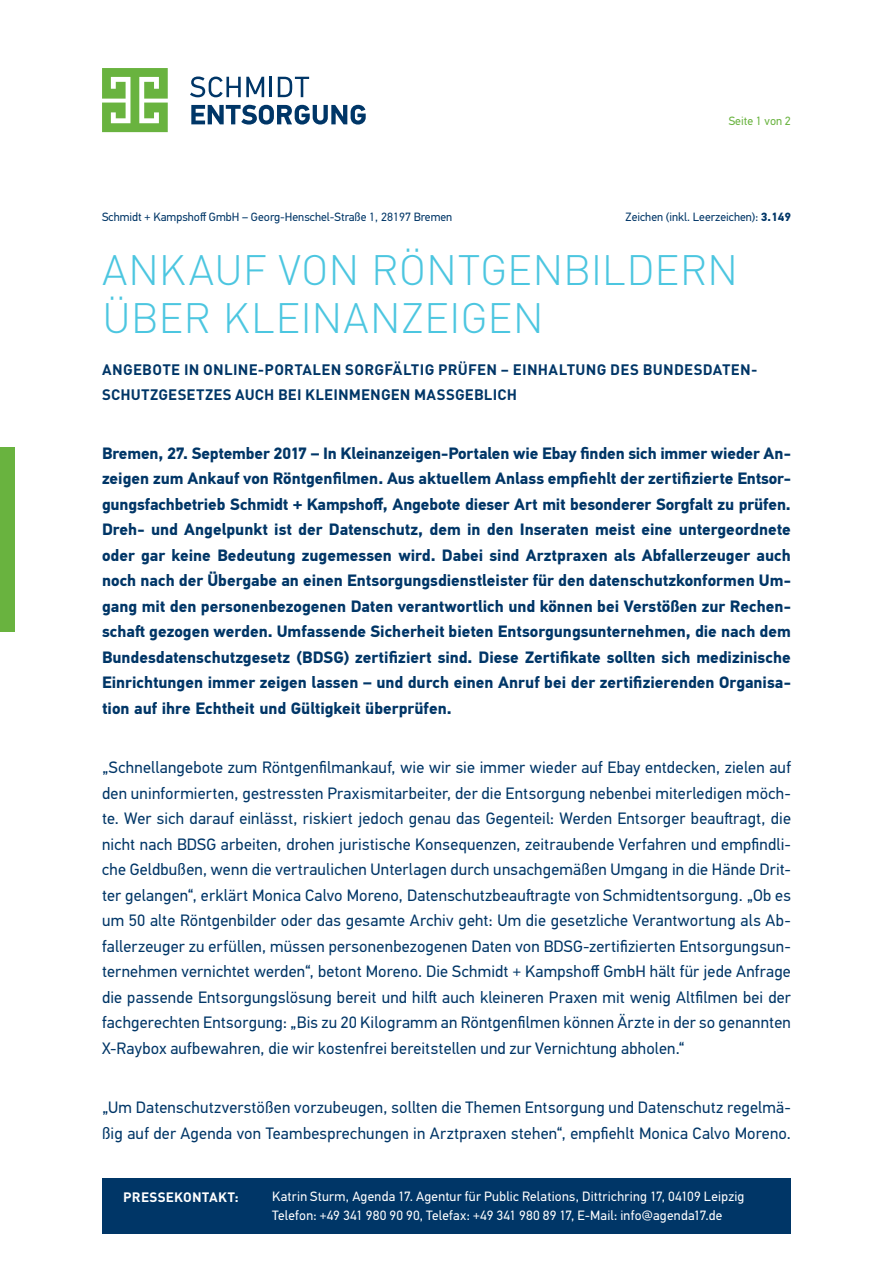
<style>
.page{position:relative;width:893px;height:1263px;background:#fff}
.page>*{position:absolute;margin:0;border:0;box-sizing:border-box;transform-origin:0 0}
.t1{font:300 42px/48px "DIN";color:#4cc6e0}
.t2{font:16.5px/25.5px "PF Din Text Pro";letter-spacing:.01em;color:#003667;text-align:justify}
.t3{font:700 16.5px/25.5px "PF Din Text Pro";color:#003667;text-align:justify}
.t4{font:700 15px/25.5px "DIN";letter-spacing:.015em;color:#003667}
.t5{font:13.5px/19.6px "PF Din Text Pro";letter-spacing:.02em;color:#fff}
.t6{font:700 13.5px "DIN";letter-spacing:.015em;color:#fff}
.t7{font:12px "PF Din Text Pro";color:#003667}
.t8{font:12px "PF Din Text Pro";color:#69b33f}
.s1{font-weight:700}
</style>
<div class="page">
<div style="left:0;top:446px;width:15px;height:185px;background:#69b33f"></div>
<div style="left:102px;top:1178px;width:689px;height:55px;background:#003667"></div>
<svg style="left:191px;top:105px;width:175px;height:20px"></svg>
<svg style="left:190px;top:77px;width:74px;height:20px"></svg>
<hr style="left:269px;top:77px;width:3px;height:20px;background:#003667">
<svg style="left:278px;top:77px;width:31px;height:20px"></svg>
<svg style="left:102px;top:68px;width:66px;height:64px"></svg>
<p class="t8" style="left:729px;top:113px;width:64px">Seite 1 von 2</p>
<p class="t7" style="left:102px;top:210px;width:352px">Schmidt + Kampshoff GmbH – Georg-Henschel-Straße 1, 28197 Bremen</p>
<p class="t7" style="left:626px;top:210px;width:167px">Zeichen (inkl. Leerzeichen): <span class="s1">3.149</span></p>
<h1 class="t1" style="left:102px;top:245px;width:638px">ANKAUF VON RÖNTGENBILDERN<br>ÜBER KLEINANZEIGEN</h1>
<p class="t4" style="left:102px;top:356px;width:655px">ANGEBOTE IN ONLINE-PORTALEN SORGFÄLTIG PRÜFEN – EINHALTUNG DES BUNDESDATEN-<br>SCHUTZGESETZES AUCH BEI KLEINMENGEN MASS</p>
<p class="t4" style="left:455px;top:381px;width:64px">GEBLICH</p>
<p class="t3" style="left:102px;top:441px;width:690px">Bremen, 27. September 2017 – In Kleinanzeigen-Portalen wie Ebay finden sich immer wieder An&shy;zeigen zum Ankauf von Röntgenfilmen. Aus aktuellem Anlass empfiehlt der zertifizierte Entsor&shy;gungsfachbetrieb Schmidt + Kampshoff, Angebote dieser Art mit besonderer Sorgfalt zu prüfen.<br>Dreh- und Angelpunkt ist der Datenschutz, dem in den Inseraten meist eine untergeordnete oder gar keine Bedeutung zugemessen wird. Dabei sind Arztpraxen als Abfallerzeuger auch noch nach der Übergabe an einen Entsorgungsdienstleister für den datenschutzkonformen Um&shy;gang mit den personenbezogenen Daten verantwortlich und können bei Verstößen zur Rechen&shy;schaft gezogen werden. Umfassende Sicherheit bieten Entsorgungsunternehmen, die nach dem Bundesdatenschutzgesetz (BDSG) zertifiziert sind. Diese Zertifikate sollten sich medizinische Einrichtungen immer zeigen lassen – und durch einen Anruf bei der zertifizierenden Organisa&shy;tion auf ihre Echtheit und Gültigkeit überprüfen.</p>
<p class="t2" style="left:102px;top:755px;width:690px">„Schnellangebote zum Röntgenfilmankauf, wie wir sie immer wieder auf Ebay entdecken, zielen auf den uninformierten, gestressten Praxismitarbeiter, der die Entsorgung nebenbei miterledigen möch&shy;te. Wer sich darauf einlässt, riskiert jedoch genau das Gegenteil: Werden Entsorger beauftragt, die nicht nach BDSG arbeiten, drohen juristische Konsequenzen, zeitraubende Verfahren und empfindli&shy;che Geldbußen, wenn die vertraulichen Unterlagen durch unsachgemäßen Umgang in die Hände Drit&shy;ter gelangen“, erklärt Monica Calvo Moreno, Datenschutzbeauftragte von Schmidtentsorgung. „Ob es um 50 alte Röntgenbilder oder das gesamte Archiv geht: Um die gesetzliche Verantwortung als Ab&shy;fallerzeuger zu erfüllen, müssen personenbezogenen Daten von BDSG-zertifizierten Entsorgungsun&shy;ternehmen vernichtet werden“, betont Moreno. Die Schmidt + Kampshoff GmbH hält für jede Anfrage die passende Entsorgungslösung bereit und hilft auch kleineren Praxen mit wenig Altfilmen bei der fachgerechten Entsorgung: „Bis zu 20 Kilogramm an Röntgenfilmen können Ärzte in der so genannten X-Raybox aufbewahren, die wir kostenfrei bereitstellen und zur Vernichtung abholen.“</p>
<p class="t2" style="left:102px;top:1095px;width:690px">„Um Datenschutzverstößen vorzubeugen, sollten die Themen Entsorgung und Datenschutz regelmä&shy;ßig auf der Agenda von Teambesprechungen in Arztpraxen stehen“, empfiehlt Monica Calvo Moreno.</p>
<p class="t6" style="left:123px;top:1188px;width:117px">PRESSEKONTAKT:</p>
<p class="t5" style="left:272px;top:1186px;width:474px">Katrin Sturm, Agenda 17. Agentur für Public Relations, Dittrichring 17, 04109 Leipzig<br>Telefon: +49 341 980 90 90, Telefax: +49 341 980 89 17, E-Mail: info@agenda17.de</p>
</div>
